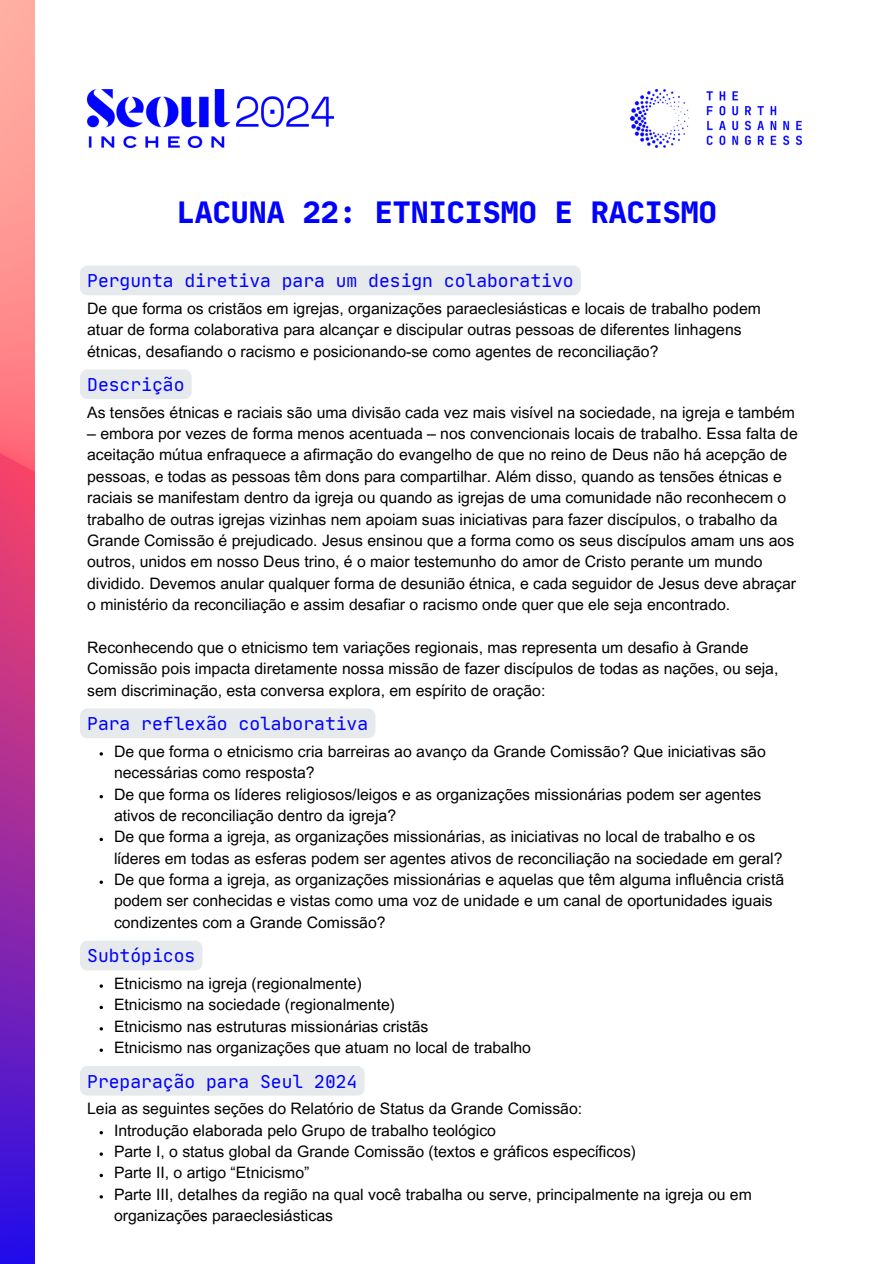
<style>
.page{position:relative;width:894px;height:1264px;background:#fff}
.page>*{position:absolute;margin:0;border:0;box-sizing:border-box;transform-origin:0 0}
.t1{font:800 expanded 30px "Jet Brains Mono";color:#00f}
.t2{font:18px "Jet Brains Mono";color:#00f}
.t3{font:15.75px/21.3px "Arial MT Pro";color:#000}
</style>
<div class="page">
<img style="left:0;top:0;width:34px;height:1263px">
<img style="left:87px;top:89px;width:247px;height:59px">
<img style="left:630px;top:89px;width:171px;height:59px">
<div style="left:80px;top:265px;width:500px;height:30px;background:#e6eaec"></div>
<div style="left:80px;top:369px;width:112px;height:30px;background:#e6eaec;border-radius:7px"></div>
<div style="left:80px;top:708px;width:295px;height:30px;background:#e6eaec;border-radius:7px"></div>
<div style="left:80px;top:940px;width:122px;height:30px;background:#e6eaec;border-radius:7px"></div>
<div style="left:80px;top:1065px;width:284px;height:30px;background:#e6eaec;border-radius:7px"></div>
<h1 class="t1" style="left:177px;top:193px;width:541px">LACUNA 22: ETNICISMO E RACISMO</h1>
<h2 class="t2" style="left:87px;top:269px;width:488px">Pergunta diretiva para um design colaborativo</h2>
<p class="t3" style="left:87px;top:299px;width:675px">De que forma os cristãos em igrejas, organizações paraeclesiásticas e locais de trabalho podem atuar de forma colaborativa para alcançar e discipular outras pessoas de diferentes linhagens étnicas, desafiando o racismo e posicionando-se como agentes de reconciliação?</p>
<p class="t2" style="left:87px;top:373px;width:99px">Descrição</p>
<h2 class="t3" style="left:87px;top:403px;width:709px">As tensões étnicas e raciais são uma divisão cada vez mais visível na sociedade, na igreja e também</h2>
<h2 class="t3" style="left:87px;top:425px;width:711px">– embora por vezes de forma menos acentuada – nos convencionais locais de trabalho. Essa falta de aceitação mútua enfraquece a afirmação do evangelho de que no reino de Deus não há acepção de pessoas, e todas as pessoas têm dons para compartilhar. Além disso, quando as tensões étnicas e raciais se manifestam dentro da igreja ou quando as igrejas de uma comunidade não reconhecem o trabalho de outras igrejas vizinhas nem apoiam suas iniciativas para fazer discípulos, o trabalho da Grande Comissão é prejudicado. Jesus ensinou que a forma como os seus discípulos amam uns aos outros, unidos em nosso Deus trino, é o maior testemunho do amor de Cristo perante um mundo dividido. Devemos anular qualquer forma de desunião étnica, e cada seguidor de Jesus deve abraçar o ministério da reconciliação e assim desafiar o racismo onde quer que ele seja encontrado.</h2>
<p class="t3" style="left:87px;top:638px;width:692px">Reconhecendo que o etnicismo tem variações regionais, mas representa um desafio à Grande<br>Comissão pois impacta diretamente nossa missão de fazer discípulos de todas as nações, ou seja, sem discriminação, esta conversa explora, em espírito de oração:</p>
<p class="t2" style="left:87px;top:712px;width:282px">Para reflexão colaborativa</p>
<h2 class="t3" style="left:114px;top:742px;width:653px">De que forma o etnicismo cria barreiras ao avanço da Grande Comissão? Que iniciativas são necessárias como resposta?</h2>
<p class="t3" style="left:114px;top:785px;width:648px">De que forma os líderes religiosos/leigos e as organizações missionárias podem ser agentes ativos de reconciliação dentro da igreja?</p>
<p class="t3" style="left:114px;top:828px;width:669px">De que forma a igreja, as organizações missionárias, as iniciativas no local de trabalho e os líderes em todas as esferas podem ser agentes ativos de reconciliação na sociedade em geral?</p>
<p class="t3" style="left:114px;top:870px;width:671px">De que forma a igreja, as organizações missionárias e aquelas que têm alguma influência cristã podem ser conhecidas e vistas como uma voz de unidade e um canal de oportunidades iguais condizentes com a Grande Comissão?</p>
<p class="t2" style="left:87px;top:944px;width:110px">Subtópicos</p>
<h2 class="t3" style="left:114px;top:974px;width:249px">Etnicismo na igreja (regionalmente)</h2>
<p class="t3" style="left:114px;top:996px;width:282px">Etnicismo na sociedade (regionalmente)</p>
<p class="t3" style="left:114px;top:1017px;width:316px">Etnicismo nas estruturas missionárias cristãs</p>
<p class="t3" style="left:114px;top:1038px;width:418px">Etnicismo nas organizações que atuam no local de trabalho</p>
<p class="t2" style="left:87px;top:1069px;width:272px">Preparação para Seul 2024</p>
<h2 class="t3" style="left:87px;top:1099px;width:496px">Leia as seguintes seções do Relatório de Status da Grande Comissão:</h2>
<p class="t3" style="left:114px;top:1121px;width:383px">Introdução elaborada pelo Grupo de trabalho teológico</p>
<p class="t3" style="left:114px;top:1142px;width:523px">Parte I, o status global da Grande Comissão (textos e gráficos específicos)</p>
<p class="t3" style="left:114px;top:1164px;width:197px">Parte II, o artigo “Etnicismo”</p>
<p class="t3" style="left:114px;top:1185px;width:639px">Parte III, detalhes da região na qual você trabalha ou serve, principalmente na igreja ou em organizações paraeclesiásticas</p>
</div>
